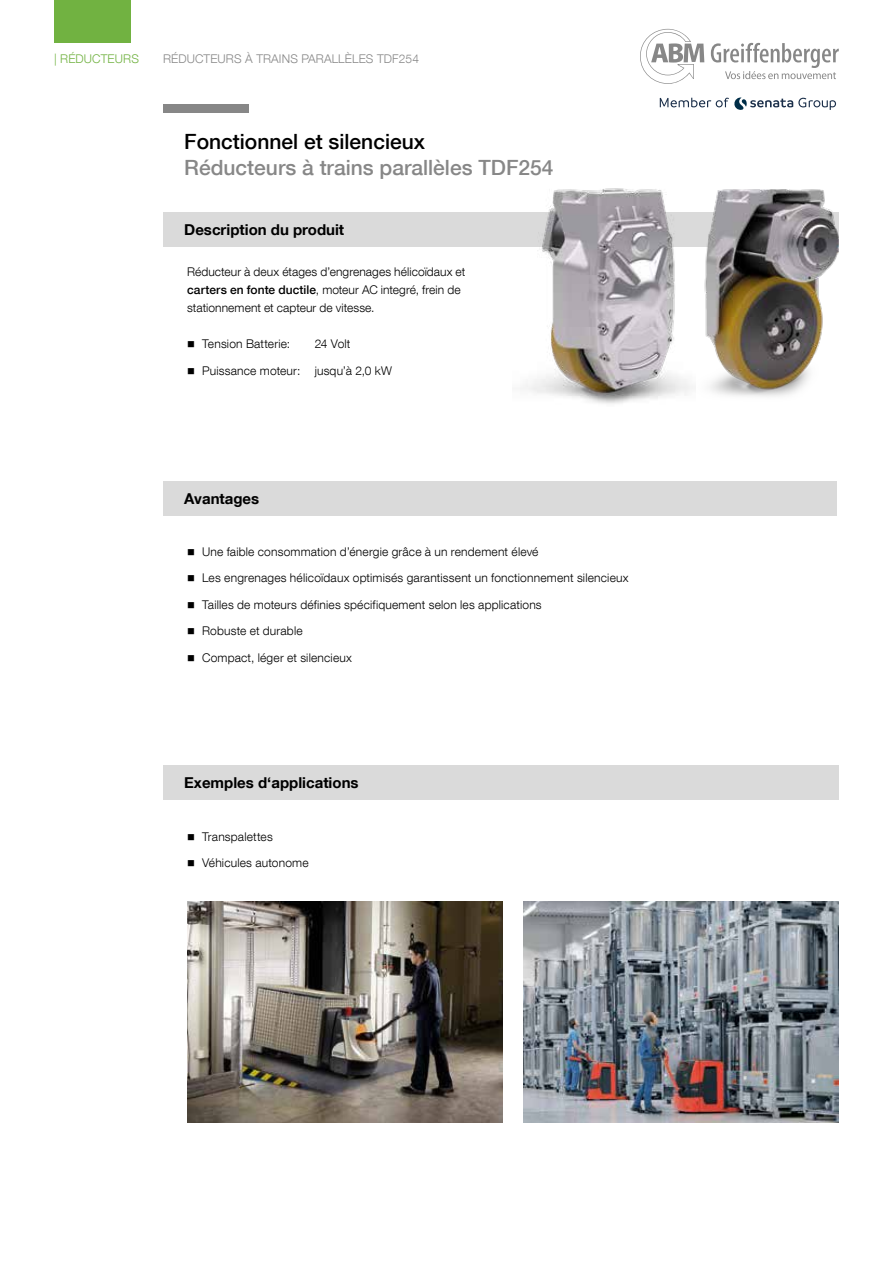
<style>
.page{position:relative;width:893px;height:1263px;background:#fff}
.page>*{position:absolute;margin:0;border:0;box-sizing:border-box;transform-origin:0 0}
.t1{font:500 21px "Helvetica Neue LT Com";color:#878787}
.t2{font:500 21px "Helvetica Neue LT Com";color:#000}
.t3{font:700 15px "Helvetica Neue LT Com";color:#000}
.t4{font:300 12px/18px "Helvetica Neue LT Com";letter-spacing:.015em;color:#000}
.t5{font:300 12px "Helvetica Neue LT Com";letter-spacing:.01em;color:#878787}
.t6{font:300 12px "Helvetica Neue LT Com";letter-spacing:.01em;color:#71b241}
.s1{font-weight:500}
</style>
<div class="page">
<div style="left:54px;top:0;width:77px;height:43px;background:#71b241"></div>
<div style="left:163px;top:213px;width:676px;height:34px;background:#dadada"></div>
<div style="left:163px;top:105px;width:85px;height:8px;background:#878787"></div>
<div style="left:163px;top:481px;width:674px;height:34px;background:#dadada"></div>
<div style="left:163px;top:765px;width:676px;height:34px;background:#dadada"></div>
<img style="left:524px;top:901px;width:315px;height:222px">
<img style="left:695px;top:189px;width:144px;height:208px">
<img style="left:513px;top:188px;width:182px;height:216px">
<img style="left:187px;top:901px;width:315px;height:222px">
<svg style="left:640px;top:29px;width:199px;height:55px"></svg>
<svg style="left:660px;top:97px;width:176px;height:13px"></svg>
<p class="t6" style="left:54px;top:51px;width:86px">| RÉDUCTEURS</p>
<p class="t5" style="left:163px;top:51px;width:257px">RÉDUCTEURS À TRAINS PARALLÈLES TDF254</p>
<h1 class="t2" style="left:184px;top:129px;width:242px">Fonctionnel et silencieux</h1>
<h1 class="t1" style="left:184px;top:154px;width:371px">Réducteurs à trains parallèles TDF254</h1>
<p class="t3" style="left:184px;top:220px;width:161px">Description du produit</p>
<p class="t4" style="left:187px;top:263px;width:280px">Réducteur à deux étages d’engrenages hélicoïdaux et <span class="s1">carters en fonte ductile</span>, moteur AC integré, frein de stationnement et capteur de vitesse.</p>
<p class="t4" style="left:202px;top:335px;width:90px">Tension Batterie:</p>
<p class="t4" style="left:315px;top:335px;width:37px">24 Volt</p>
<p class="t4" style="left:202px;top:361px;width:191px">Puissance moteur: jusqu’à 2,0 kW</p>
<p class="t3" style="left:184px;top:489px;width:77px">Avantages</p>
<p class="t4" style="left:202px;top:542px;width:338px">Une faible consommation d’énergie grâce à un rendement élevé</p>
<p class="t4" style="left:202px;top:569px;width:428px">Les engrenages hélicoïdaux optimisés garantissent un fonctionnement silencieux</p>
<p class="t4" style="left:202px;top:595px;width:341px">Tailles de moteurs définies spécifiquement selon les applications</p>
<p class="t4" style="left:202px;top:622px;width:102px">Robuste et durable</p>
<p class="t4" style="left:202px;top:648px;width:151px">Compact, léger et silencieux</p>
<p class="t3" style="left:184px;top:773px;width:176px">Exemples d‘applications</p>
<p class="t4" style="left:202px;top:827px;width:72px">Transpalettes</p>
<p class="t4" style="left:202px;top:854px;width:108px">Véhicules autonome</p>
</div>
